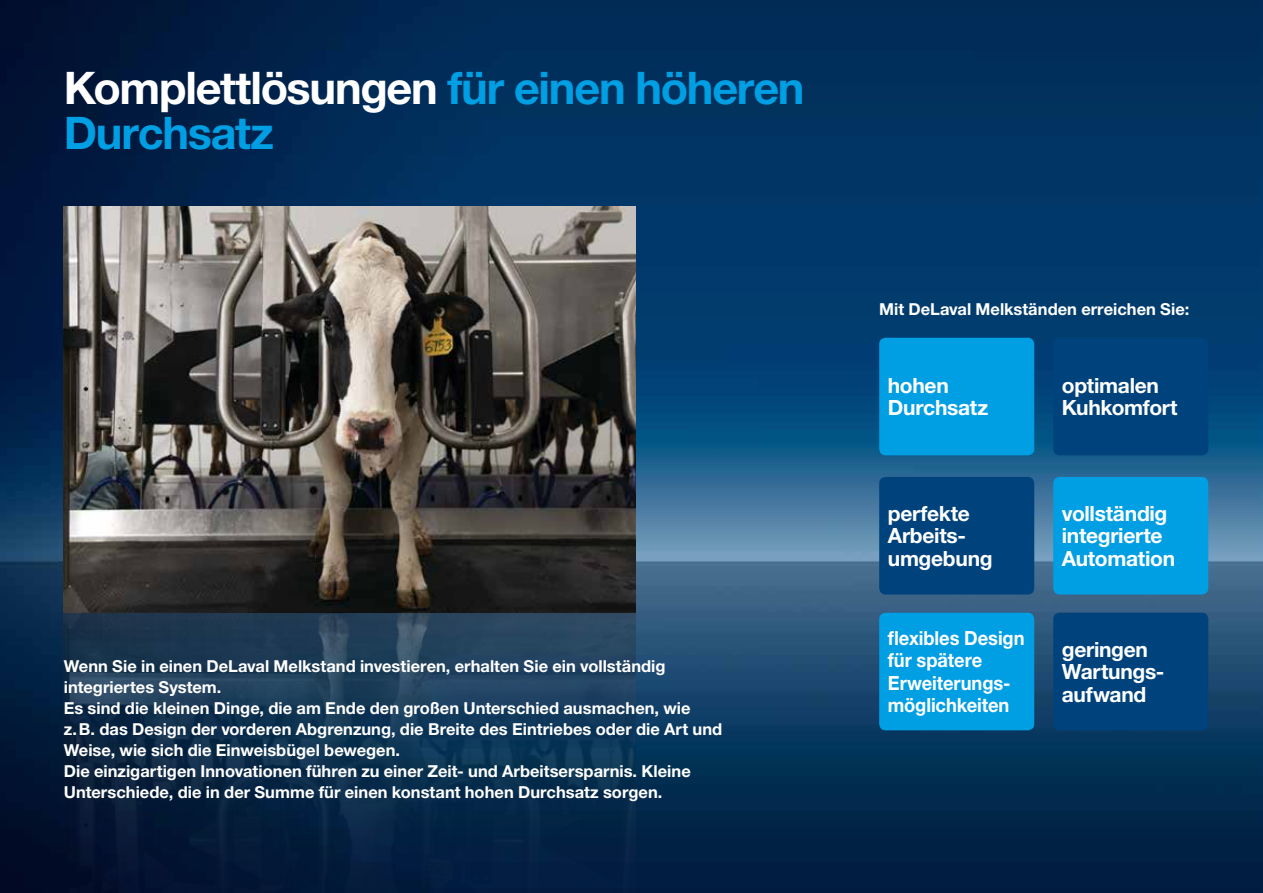
<style>
.page{position:relative;width:1263px;height:893px;background:#fff}
.page>*{position:absolute;margin:0;border:0;box-sizing:border-box;transform-origin:0 0}
.t1{font:700 45px/45px "Helvetica Neue LT Std";letter-spacing:-.03em;color:#009ee3}
.t2{font:700 21px/22.5px "Helvetica Neue LT Std";letter-spacing:-.015em;color:#fff}
.t3{font:700 19.5px/22.5px "Helvetica Neue LT Std";letter-spacing:-.005em;color:#fff;scale:.94 1}
.t4{font:700 16.5px/21px "Helvetica Neue LT Std";color:#fff}
.s1{color:#fff}
</style>
<div class="page">
<img style="left:0;top:0;width:1263px;height:893px">
<img style="left:64px;top:206px;width:572px;height:406px">
<div style="left:879px;top:338px;width:155px;height:117px;background:#009ee3;border-radius:6px"></div>
<div style="left:879px;top:613px;width:155px;height:117px;background:#009ee3;border-radius:6px"></div>
<div style="left:1053px;top:338px;width:155px;height:117px;background:#00437c;border-radius:6px"></div>
<div style="left:1053px;top:613px;width:155px;height:117px;background:#00437c;border-radius:6px"></div>
<div style="left:879px;top:477px;width:155px;height:117px;background:#00437c;border-radius:6px"></div>
<div style="left:1053px;top:477px;width:155px;height:117px;background:#009ee3;border-radius:6px"></div>
<svg style="left:64px;top:612px;width:572px;height:281px;background:#102e4b"></svg>
<h1 class="t1" style="left:64px;top:65px;width:742px"><span class="s1">Komplettlösungen</span> für einen höheren<br>Durchsatz</h1>
<p class="t4" style="left:64px;top:655px;width:660px">Wenn Sie in einen DeLaval Melkstand investieren, erhalten Sie ein vollständig integriertes System.<br>Es sind die kleinen Dinge, die am Ende den großen Unterschied ausmachen, wie z.B. das Design der vorderen Abgrenzung, die Breite des Eintriebes oder die Art und Weise, wie sich die Einweisbügel bewegen.<br>Die einzigartigen Innovationen führen zu einer Zeit- und Arbeitsersparnis. Kleine Unterschiede, die in der Summe für einen konstant hohen Durchsatz sorgen.</p>
<p class="t4" style="left:879px;top:298px;width:312px">Mit DeLaval Melkständen erreichen Sie:</p>
<p class="t2" style="left:888px;top:374px;width:102px">hohen<br>Durchsatz</p>
<p class="t2" style="left:1062px;top:374px;width:117px">optimalen<br>Kuhkomfort</p>
<p class="t2" style="left:888px;top:501px;width:106px">perfekte<br>Arbeits&shy;umgebung</p>
<p class="t2" style="left:1062px;top:501px;width:115px">vollständig integrierte<br>Automation</p>
<p class="t3" style="left:888px;top:626px;width:147px">flexibles Design für spätere<br>Erweiterungs&shy;möglichkeiten</p>
<p class="t2" style="left:1062px;top:637px;width:102px">geringen<br>Wartungs&shy;aufwand</p>
</div>
